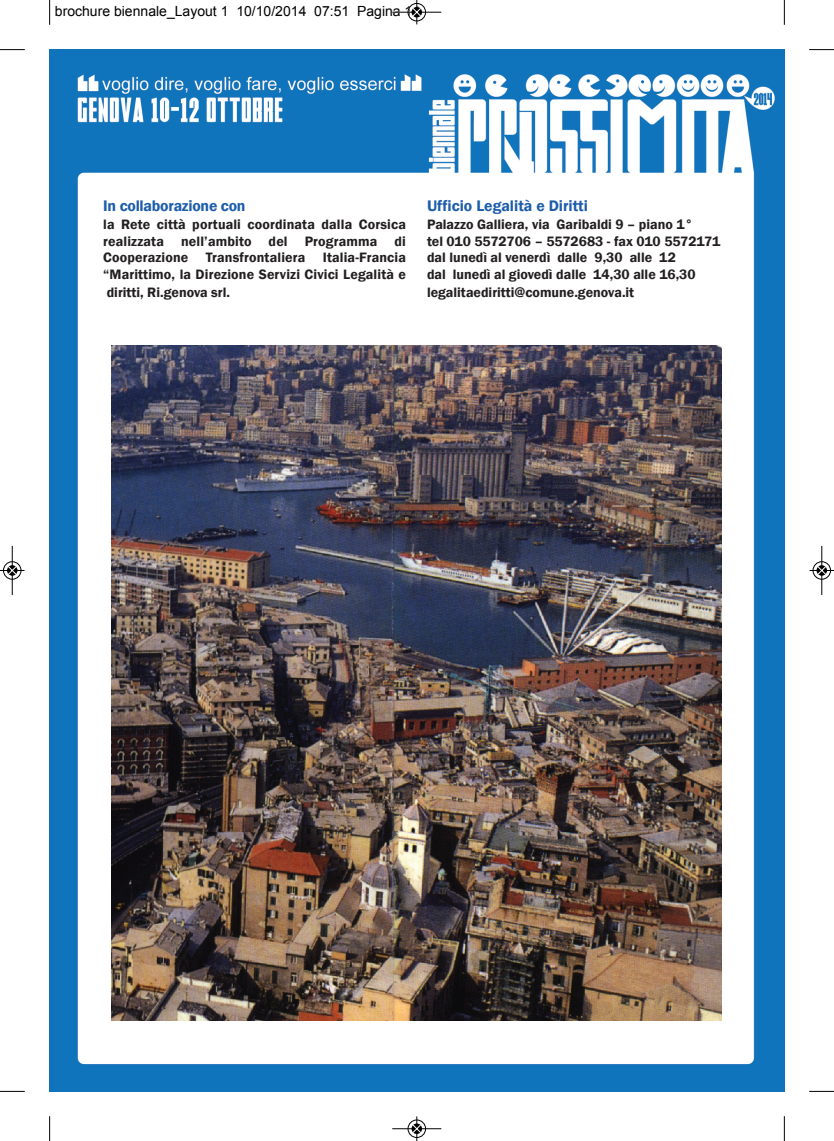
<style>
.page{position:relative;width:834px;height:1141px;background:#fff}
.page>*{position:absolute;margin:0;border:0;box-sizing:border-box;transform-origin:0 0}
.t1{font:600 15.75px "Franklin Gothic";color:#1d5dab}
.t2{font:600 14px/17.2px "Franklin Gothic";color:#231f20;text-align:justify}
.t3{font:14px "Arial";color:#000}
</style>
<div class="page">
<img style="left:50px;top:50px;width:734px;height:1041px">
<img style="left:112px;top:346px;width:609px;height:674px">
<svg style="left:49px;top:0;width:1px;height:25px"></svg>
<svg style="left:0;top:49px;width:25px;height:1px"></svg>
<svg style="left:783px;top:0;width:1px;height:25px"></svg>
<svg style="left:809px;top:49px;width:24px;height:1px"></svg>
<svg style="left:49px;top:1116px;width:1px;height:25px"></svg>
<svg style="left:0;top:1091px;width:25px;height:1px"></svg>
<svg style="left:783px;top:1116px;width:1px;height:25px"></svg>
<svg style="left:809px;top:1091px;width:24px;height:1px"></svg>
<div style="left:407px;top:3px;width:19px;height:19px;border:1px solid #fff;border-radius:50%"></div>
<hr style="left:392px;top:12px;width:49px;height:1px;background:#000">
<div style="left:408px;top:3px;width:17px;height:18px;border:1px solid #000;border-radius:50%"></div>
<svg style="left:412px;top:0;width:9px;height:24px"></svg>
<div style="left:407px;top:1119px;width:19px;height:19px;border:1px solid #fff;border-radius:50%"></div>
<hr style="left:392px;top:1128px;width:49px;height:1px;background:#000">
<div style="left:408px;top:1120px;width:17px;height:18px;border:1px solid #000;border-radius:50%"></div>
<svg style="left:412px;top:1116px;width:9px;height:25px"></svg>
<div style="left:3px;top:561px;width:19px;height:19px;border:1px solid #fff;border-radius:50%"></div>
<hr style="left:12px;top:546px;width:1px;height:49px;background:#000">
<div style="left:3px;top:561px;width:18px;height:18px;border:1px solid #000;border-radius:50%"></div>
<svg style="left:0;top:566px;width:24px;height:9px"></svg>
<div style="left:812px;top:561px;width:19px;height:19px;border:1px solid #fff;border-radius:50%"></div>
<hr style="left:821px;top:546px;width:1px;height:49px;background:#000">
<div style="left:812px;top:561px;width:18px;height:18px;border:1px solid #000;border-radius:50%"></div>
<svg style="left:809px;top:566px;width:24px;height:9px"></svg>
<p class="t3" style="left:55px;top:3px;width:367px">brochure biennale_Layout 1 10/10/2014 07:51 Pagina 14</p>
<p class="t1" style="left:103px;top:197px;width:144px">In collaborazione con</p>
<p class="t2" style="left:103px;top:215px;width:304px">la Rete città portuali coordinata dalla Corsica realizzata nell’ambito del Programma di Cooperazione Transfrontaliera Italia-Francia “Marittimo, la Direzione Servizi Civici Legalità e diritti, Ri.genova srl.</p>
<p class="t1" style="left:427px;top:197px;width:162px">Ufficio Legalità e Diritti</p>
<p class="t2" style="left:427px;top:215px;width:295px;text-align:left">Palazzo Galliera, via Garibaldi 9 – piano 1°<br>tel 010 5572706 – 5572683 - fax 010 5572171 dal lunedì al venerdì dalle 9,30 alle 12<br>dal lunedì al giovedì dalle 14,30 alle 16,30 legalitaediritti@comune.genova.it</p>
</div>
